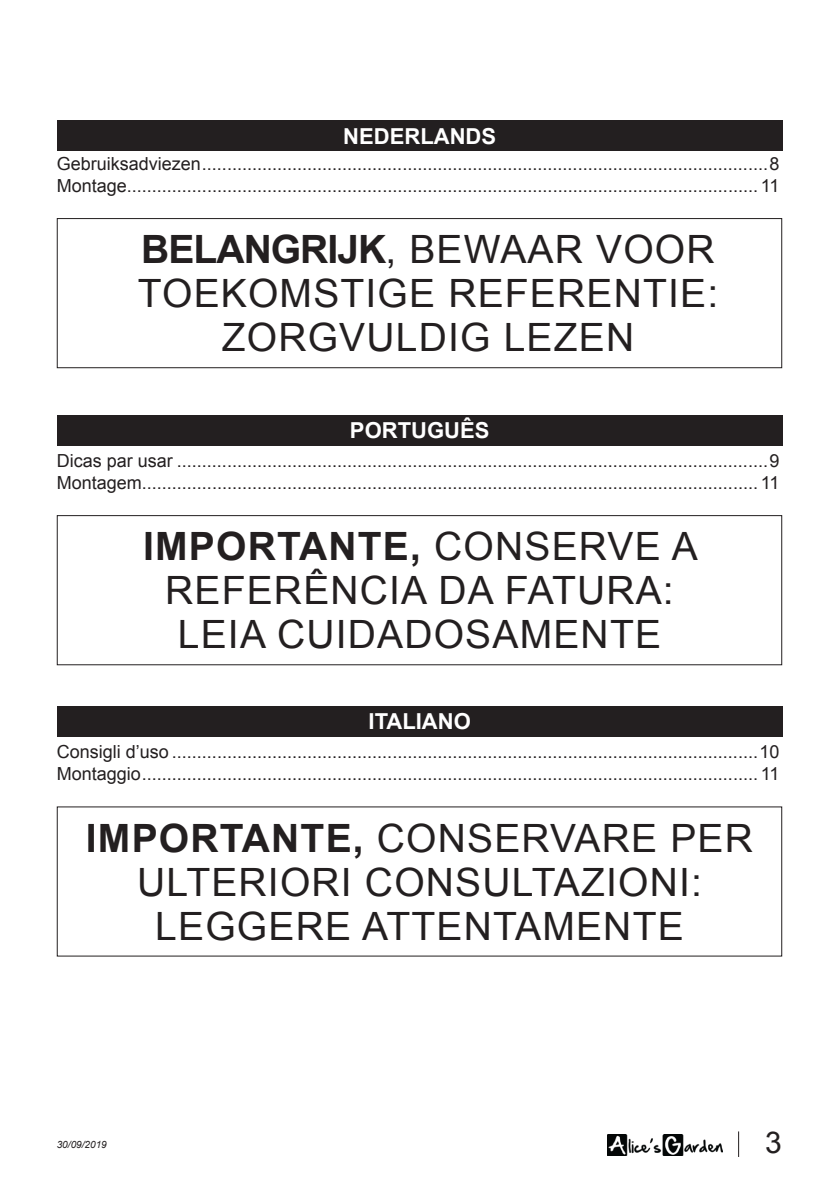
<style>
.page{position:relative;width:840px;height:1191px;background:#fff}
.page>*{position:absolute;margin:0;border:0;box-sizing:border-box;transform-origin:0 0}
.t1{font:39px/44px "Arial";letter-spacing:.03em;color:#231f20;text-align:center}
.t2{font:700 39px "Arial";letter-spacing:.03em;color:#231f20}
.t3{font:30px "Arial";color:#231f20}
.t4{font:700 22px "Arial";color:#fff}
.TITRE-TDM-9PT{font:18px "Arial";color:#231f20}
.t5{font:italic 10px "Arial";color:#231f20}
.s1{font-weight:700}
.s2{font-weight:400}
</style>
<div class="page">
<img style="left:607px;top:1134px;width:114px;height:21px">
<div style="left:57px;top:120px;width:725px;height:31px;background:#231f20"></div>
<div style="left:57px;top:218px;width:724px;height:150px;border:1px solid #231f20"></div>
<div style="left:57px;top:415px;width:725px;height:30px;background:#231f20"></div>
<div style="left:57px;top:515px;width:724px;height:150px;border:1px solid #231f20"></div>
<div style="left:57px;top:706px;width:725px;height:31px;background:#231f20"></div>
<p class="t4" style="left:343px;top:122px;width:154px">NEDERLANDS</p>
<p class="TITRE-TDM-9PT" style="left:57px;top:152px;width:723px">Gebruiksadviezen.................................................................................................................8</p>
<p class="TITRE-TDM-9PT" style="left:57px;top:173px;width:723px">Montage.............................................................................................................................. 11</p>
<p class="t1" style="left:141px;top:228px;width:574px"><span class="s1">BELANGRIJK</span>, BEWAAR VOOR</p>
<p class="t1" style="left:138px;top:272px;width:581px">TOEKOMSTIGE REFERENTIE:<br>ZORGVULDIG LEZEN</p>
<p class="t4" style="left:350px;top:416px;width:141px">PORTUGUÊS</p>
<p class="TITRE-TDM-9PT" style="left:57px;top:449px;width:723px">Dicas par usar ......................................................................................................................9</p>
<p class="TITRE-TDM-9PT" style="left:57px;top:470px;width:723px">Montagem........................................................................................................................... 11</p>
<p class="t2" style="left:143px;top:521px;width:556px">IMPORTANTE, <span class="s2">CONSERVE A</span></p>
<p class="t1" style="left:165px;top:569px;width:510px">REFERÊNCIA DA FATURA:</p>
<p class="t1" style="left:178px;top:613px;width:484px">LEIA CUIDADOSAMENTE</p>
<p class="t4" style="left:368px;top:707px;width:104px">ITALIANO</p>
<p class="TITRE-TDM-9PT" style="left:57px;top:740px;width:723px">Consigli d’uso .....................................................................................................................10</p>
<p class="TITRE-TDM-9PT" style="left:57px;top:762px;width:723px">Montaggio........................................................................................................................... 11</p>
<p class="t1" style="left:86px;top:816px;width:668px"><span class="s1">IMPORTANTE,</span> CONSERVARE PER<br>ULTERIORI CONSULTAZIONI:</p>
<p class="t1" style="left:155px;top:904px;width:529px">LEGGERE ATTENTAMENTE</p>
<p class="t5" style="left:57px;top:1137px;width:52px">30/09/2019</p>
<h2 class="t3" style="left:764px;top:1123px;width:18px">3</h2>
</div>
